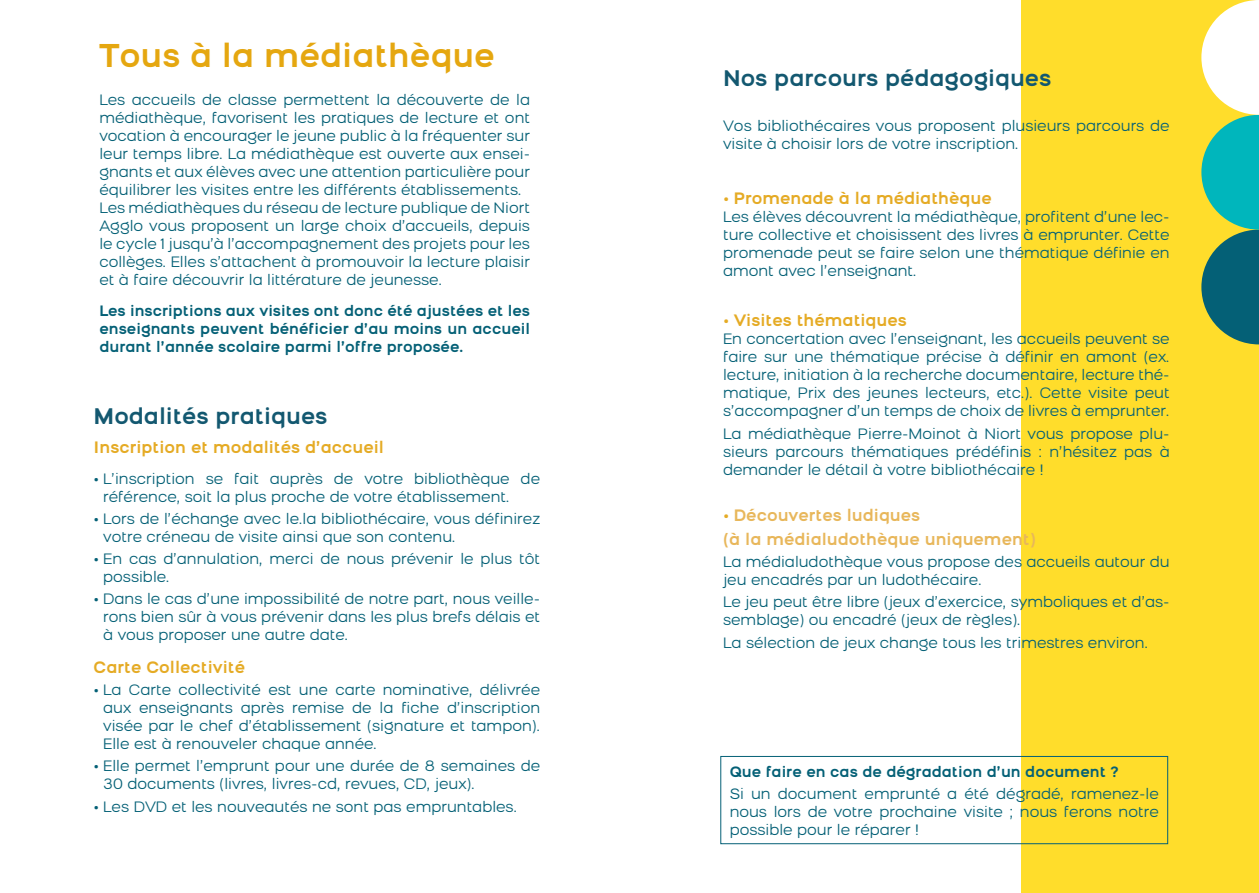
<style>
.page{position:relative;width:1259px;height:893px;background:#fff}
.page>*{position:absolute;margin:0;border:0;box-sizing:border-box;transform-origin:0 0}
.t1{font:700 32.85px "Bronova";color:#e5a710}
.t2{font:700 22.5px "Bronova";color:#135870}
.t3{font:700 16.5px "Bronova";color:#e5ab25}
.t4{font:700 16.5px "Bronova";color:#e8b75b}
.t5{font:15px/18px "Bronova";color:#046076;text-align:justify}
.t6{font:700 15px/18px "Bronova";color:#046076;text-align:justify}
.s1{font-weight:700}
.s2{color:#e5ab25}
</style>
<div class="page">
<div style="left:1022px;top:0;width:237px;height:893px;background:#ffdd2b"></div>
<svg style="left:1201px;top:0;width:58px;height:344px"></svg>
<div style="left:720px;top:756px;width:448px;height:88px;border:1px solid #046076"></div>
<p class="t1" style="left:99px;top:36px;width:397px">Tous à la médiathèque</p>
<p class="t5" style="left:99px;top:91px;width:432px">Les accueils de classe permettent la découverte de la médiathèque, favorisent les pratiques de lecture et ont vocation à encourager le jeune public à la fréquenter sur leur temps libre. La médiathèque est ouverte aux ensei&shy;gnants et aux élèves avec une attention particulière pour équilibrer les visites entre les différents établissements.</p>
<p class="t5" style="left:99px;top:199px;width:432px">Les médiathèques du réseau de lecture publique de Niort Agglo vous proposent un large choix d’accueils, depuis le cycle 1 jusqu’à l’accompagnement des projets pour les collèges. Elles s’attachent à promouvoir la lecture plaisir et à faire découvrir la littérature de jeunesse.</p>
<p class="t6" style="left:99px;top:301px;width:432px">Les inscriptions aux visites ont donc été ajustées et les enseignants peuvent bénéficier d’au moins un accueil durant l’année scolaire parmi l’offre proposée.</p>
<p class="t2" style="left:94px;top:403px;width:235px">Modalités pratiques</p>
<p class="t3" style="left:94px;top:437px;width:292px">Inscription et modalités d’accueil</p>
<p class="t5" style="left:103px;top:469px;width:438px;text-indent:-10px"><span class="s1">•</span> L’inscription se fait auprès de votre bibliothèque de référence, soit la plus proche de votre établissement.</p>
<p class="t5" style="left:103px;top:509px;width:438px;text-indent:-10px"><span class="s1">•</span> Lors de l’échange avec le.la bibliothécaire, vous définirez votre créneau de visite ainsi que son contenu.</p>
<p class="t5" style="left:103px;top:549px;width:438px;text-indent:-10px"><span class="s1">•</span> En cas d’annulation, merci de nous prévenir le plus tôt possible.</p>
<p class="t5" style="left:103px;top:590px;width:438px;text-indent:-10px"><span class="s1">•</span> Dans le cas d’une impossibilité de notre part, nous veille&shy;rons bien sûr à vous prévenir dans les plus brefs délais et à vous proposer une autre date.</p>
<p class="t3" style="left:94px;top:657px;width:153px">Carte Collectivité</p>
<p class="t5" style="left:103px;top:681px;width:438px;text-indent:-10px"><span class="s1">•</span> La Carte collectivité est une carte nominative, délivrée aux enseignants après remise de la fiche d’inscription visée par le chef d’établissement (signature et tampon).<br>Elle est à renouveler chaque année.</p>
<p class="t5" style="left:103px;top:757px;width:438px;text-indent:-10px"><span class="s1">•</span> Elle permet l’emprunt pour une durée de 8 semaines de<br>30 documents (livres, livres-cd, revues, CD, jeux).</p>
<p class="t5" style="left:94px;top:797px;width:425px"><span class="s1">•</span> Les DVD et les nouveautés ne sont pas empruntables.</p>
<p class="t2" style="left:723px;top:65px;width:330px">Nos parcours pédagogiques</p>
<p class="t5" style="left:723px;top:116px;width:448px">Vos bibliothécaires vous proposent plusieurs parcours de visite à choisir lors de votre inscription.</p>
<p class="t3" style="left:723px;top:188px;width:270px">• Promenade à la médiathèque</p>
<p class="t5" style="left:723px;top:207px;width:448px">Les élèves découvrent la médiathèque, profitent d’une lec&shy;ture collective et choisissent des livres à emprunter. Cette promenade peut se faire selon une thématique définie en amont avec l’enseignant.</p>
<p class="t3" style="left:723px;top:310px;width:185px">• Visites thématiques</p>
<p class="t5" style="left:723px;top:330px;width:448px">En concertation avec l’enseignant, les accueils peuvent se faire sur une thématique précise à définir en amont (ex. lecture, initiation à la recherche documentaire, lecture thé&shy;matique, Prix des jeunes lecteurs, etc.). Cette visite peut s’accompagner d’un temps de choix de livres à emprunter.</p>
<p class="t5" style="left:723px;top:424px;width:448px">La médiathèque Pierre-Moinot à Niort vous propose plu&shy;sieurs parcours thématiques prédéfinis : n’hésitez pas à demander le détail à votre bibliothécaire !</p>
<p class="t4" style="left:723px;top:505px;width:199px"><span class="s2">•</span> Découvertes ludiques</p>
<p class="t4" style="left:723px;top:529px;width:314px">(à la médialudothèque uniquement)</p>
<p class="t5" style="left:723px;top:553px;width:448px">La médialudothèque vous propose des accueils autour du jeu encadrés par un ludothécaire.</p>
<p class="t5" style="left:723px;top:593px;width:448px">Le jeu peut être libre (jeux d’exercice, symboliques et d’as&shy;semblage) ou encadré (jeux de règles).</p>
<p class="t5" style="left:723px;top:633px;width:426px">La sélection de jeux change tous les trimestres environ.</p>
<p class="t6" style="left:729px;top:762px;width:390px">Que faire en cas de dégradation d’un document ?</p>
<p class="t5" style="left:729px;top:784px;width:431px">Si un document emprunté a été dégradé, ramenez-le nous lors de votre prochaine visite ; nous ferons notre possible pour le réparer !</p>
</div>
